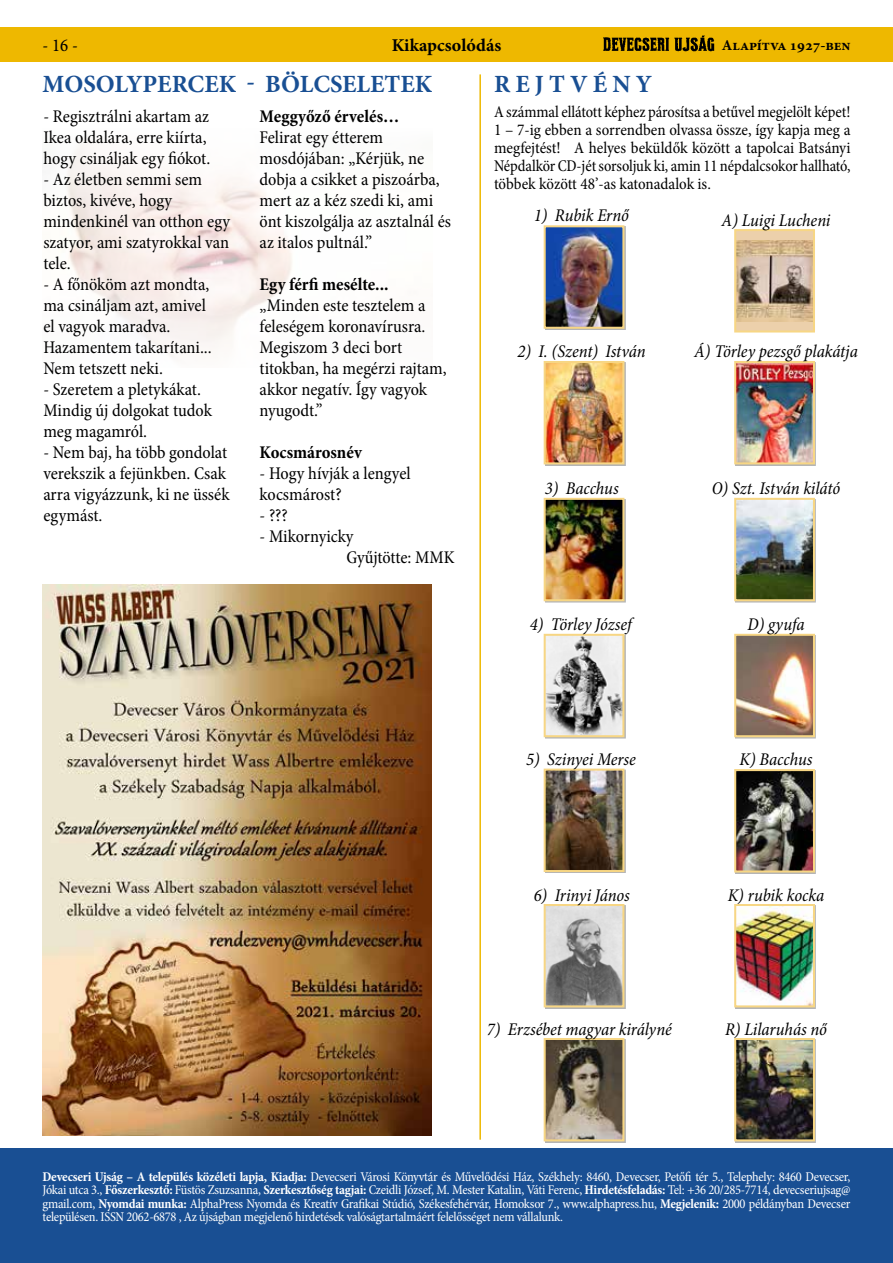
<style>
.page{position:relative;width:893px;height:1263px;background:#fff}
.page>*{position:absolute;margin:0;border:0;box-sizing:border-box;transform-origin:0 0}
.t1{font:700 24.75px "Minion Pro";color:#194f93}
.t2{font:condensed 18px/21px "Minion Pro";color:#000}
.t3{font:italic condensed 18px "Minion Pro";letter-spacing:-.005em;color:#000}
.t4{font:700 condensed 18px "Minion Pro";color:#000}
.t5{font:700 18px "Minion Pro";letter-spacing:.005em;color:#000}
.t6{font:18px "Minion Pro Cn Capt";color:#000}
.t7{font:condensed 16.5px/18px "Minion Pro";letter-spacing:-.005em;color:#000;text-align:justify}
.t8{font:700 15px "Minion Pro";letter-spacing:-.01em;color:#000}
.t9{font:condensed 13.5px/13.5px "Minion Pro";letter-spacing:-.02em;color:#fff;text-align:justify}
.s1{font-weight:700}
</style>
<div class="page">
<div style="left:0;top:28px;width:893px;height:34px;background:#eeb800"></div>
<img style="left:604px;top:35px;width:111px;height:17px">
<div style="left:0;top:1148px;width:893px;height:115px;background:#194f93"></div>
<hr style="left:479px;top:74px;width:2px;height:1066px;background:#eeb800">
<img style="left:543px;top:225px;width:82px;height:105px">
<svg style="left:543px;top:904px;width:82px;height:104px;background:#aaa7a0"></svg>
<img style="left:734px;top:769px;width:82px;height:104px">
<img style="left:543px;top:497px;width:82px;height:105px">
<svg style="left:734px;top:229px;width:81px;height:104px;background:#c5ad8d"></svg>
<img style="left:734px;top:497px;width:82px;height:105px">
<img style="left:543px;top:361px;width:82px;height:104px">
<svg style="left:543px;top:1038px;width:82px;height:104px;background:#837762"></svg>
<img style="left:734px;top:904px;width:82px;height:104px">
<svg style="left:543px;top:633px;width:82px;height:105px;background:#b8b5ae"></svg>
<img style="left:734px;top:361px;width:82px;height:104px">
<img style="left:734px;top:1038px;width:82px;height:104px">
<img style="left:543px;top:768px;width:82px;height:105px">
<img style="left:734px;top:633px;width:82px;height:105px">
<img style="left:43px;top:584px;width:389px;height:551px">
<p class="t5" style="left:392px;top:33px;width:111px">Kikapcsolódás</p>
<p class="t6" style="left:43px;top:33px;width:37px">- 16 -</p>
<p class="t8" style="left:722px;top:34px;width:130px">Alapítva 1927-ben</p>
<h1 class="t1" style="left:43px;top:67px;width:391px">MOSOLYPERCEK - BÖLCSELETEK</h1>
<p class="t2" style="left:43px;top:106px;width:168px">- Regisztrálni akartam az<br>Ikea oldalára, erre kiírta, hogy csináljak egy fiókot.</p>
<p class="t2" style="left:43px;top:169px;width:188px">- Az életben semmi sem biztos, kivéve, hogy mindenkinél van otthon egy szatyor, ami szatyrokkal van tele.</p>
<p class="t2" style="left:43px;top:274px;width:170px">- A főnököm azt mondta, ma csináljam azt, amivel el vagyok maradva.<br>Hazamentem takarítani...<br>Nem tetszett neki.</p>
<p class="t2" style="left:43px;top:379px;width:170px">- Szeretem a pletykákat.<br>Mindig új dolgokat tudok meg magamról.</p>
<p class="t2" style="left:43px;top:442px;width:188px">- Nem baj, ha több gondolat verekszik a fejünkben. Csak arra vigyázzunk, ki ne üssék egymást.</p>
<p class="t4" style="left:260px;top:104px;width:141px">Meggyőző érvelés…</p>
<p class="t2" style="left:260px;top:127px;width:193px">Felirat egy étterem mosdójában: „Kérjük, ne dobja a csikket a piszoárba, mert az a kéz szedi ki, ami önt kiszolgálja az asztalnál és az italos pultnál.”</p>
<p class="t4" style="left:260px;top:272px;width:131px">Egy férfi mesélte...</p>
<p class="t2" style="left:260px;top:295px;width:189px">„Minden este tesztelem a feleségem koronavírusra.<br>Megiszom 3 deci bort titokban, ha megérzi rajtam, akkor negatív. Így vagyok nyugodt.”</p>
<p class="t4" style="left:260px;top:440px;width:104px">Kocsmárosnév</p>
<p class="t2" style="left:260px;top:463px;width:153px">- Hogy hívják a lengyel kocsmárost?</p>
<p class="t2" style="left:260px;top:505px;width:30px">- ???</p>
<p class="t2" style="left:346px;top:526px;width:110px;text-indent:-87px">- Mikornyicky<br>Gyűjtötte: MMK</p>
<h1 class="t1" style="left:494px;top:67px;width:159px">R E J T V É N Y</h1>
<p class="t7" style="left:494px;top:103px;width:358px">A számmal ellátott képhez párosítsa a betűvel megjelölt képet!<br>1 – 7-ig ebben a sorrendben olvassa össze, így kapja meg a megfejtést! A helyes beküldők között a tapolcai Batsányi Népdalkör CD-jét sorsoljuk ki, amin 11 népdalcsokor hallható, többek között 48’-as katonadalok is.</p>
<p class="t3" style="left:534px;top:204px;width:97px">1) Rubik Ernő</p>
<p class="t3" style="left:722px;top:208px;width:110px">A) Luigi Lucheni</p>
<p class="t3" style="left:517px;top:339px;width:130px">2) I. (Szent) István</p>
<p class="t3" style="left:694px;top:339px;width:165px">Á) Törley pezsgő plakátja</p>
<p class="t3" style="left:545px;top:476px;width:75px">3) Bacchus</p>
<p class="t3" style="left:712px;top:476px;width:130px">O) Szt. István kilátó</p>
<p class="t3" style="left:530px;top:612px;width:103px">4) Törley József</p>
<p class="t3" style="left:747px;top:612px;width:59px">D) gyufa</p>
<p class="t3" style="left:526px;top:747px;width:111px">5) Szinyei Merse</p>
<p class="t3" style="left:740px;top:747px;width:74px">K) Bacchus</p>
<p class="t3" style="left:534px;top:883px;width:98px">6) Irinyi János</p>
<p class="t3" style="left:487px;top:1017px;width:187px">7) Erzsébet magyar királyné</p>
<p class="t3" style="left:728px;top:883px;width:98px">K) rubik kocka</p>
<p class="t3" style="left:725px;top:1017px;width:104px">R) Lilaruhás nő</p>
<p class="t9" style="left:43px;top:1170px;width:809px"><span class="s1">Devecseri Ujság – A település közéleti lapja, Kiadja:</span> Devecseri Városi Könyvtár és Művelődési Ház, Székhely: 8460, Devecser, Petőfi tér 5., Telephely: 8460 Devecser, Jókai utca 3., <span class="s1">Főszerkesztő:</span> Füstös Zsuzsanna, <span class="s1">Szerkesztőség tagjai:</span> Czeidli József, M. Mester Katalin, Váti Ferenc, <span class="s1">Hirdetésfeladás:</span> Tel: +36 20/285-7714, devecseriujsag@ gmail.com, <span class="s1">Nyomdai munka:</span> AlphaPress Nyomda és Kreatív Grafikai Stúdió, Székesfehérvár, Homoksor 7., www.alphapress.hu, <span class="s1">Megjelenik:</span> 2000 példányban Devecser településen. ISSN 2062-6878 , Az újságban megjelenő hirdetések valóságtartalmáért felelősséget nem vállalunk.</p>
</div>
